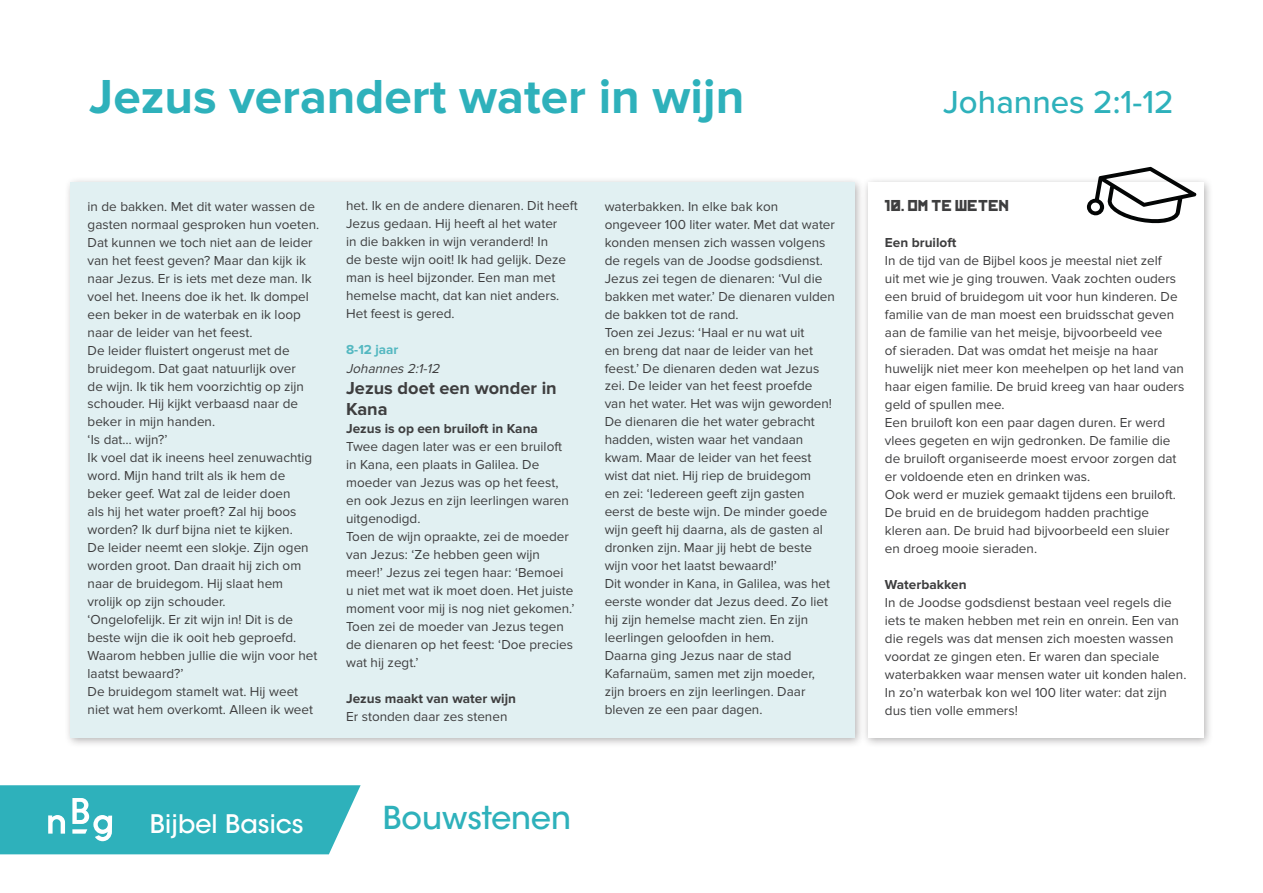
<style>
.page{position:relative;width:1263px;height:893px;background:#fff}
.page>*{position:absolute;margin:0;border:0;box-sizing:border-box;transform-origin:0 0}
.t1{font:700 49.5px "Proxima Nova";color:#2eb1bb}
.t2{font:500 33px "Proxima Nova";color:#2eb1bb}
.t3{font:500 31.35px "ITC Avant Garde Std";color:#2eb1bb}
.t4{font:500 25.35px "ITC Avant Garde Std";color:#fff}
.t5{font:700 18px/21px "Proxima Nova";color:#3e3e3f}
.t6{font:15px "Kremlin";color:#3e3e3f}
.t7{font:13.5px/18px "Proxima Nova";color:#3e3e3f}
.t8{font:700 13.5px "Proxima Nova";color:#3e3e3f}
.t9{font:italic 13.5px "Proxima Nova";color:#3e3e3f}
.t10{font:700 13.5px "Proxima Nova";color:#54b8c1}
</style>
<div class="page">
<svg style="left:0;top:785px;width:361px;height:69px"></svg>
<div style="left:64px;top:176px;width:801px;height:572px;background:#231f20;opacity:.35"></div>
<div style="left:71px;top:183px;width:784px;height:555px;background:#e1f0f2"></div>
<div style="left:861px;top:176px;width:352px;height:572px;background:#231f20;opacity:.35"></div>
<div style="left:868px;top:183px;width:335px;height:555px;background:#fff"></div>
<svg style="left:1087px;top:167px;width:109px;height:56px"></svg>
<h1 class="t1" style="left:89px;top:68px;width:656px">Jezus verandert water in wijn</h1>
<h2 class="t2" style="left:943px;top:77px;width:232px">Johannes 2:1-12</h2>
<p class="t7" style="left:88px;top:197px;width:233px">in de bakken. Met dit water wassen de gasten normaal gesproken hun voeten.<br>Dat kunnen we toch niet aan de leider van het feest geven? Maar dan kijk ik naar Jezus. Er is iets met deze man. Ik voel het. Ineens doe ik het. Ik dompel een beker in de waterbak en ik loop naar de leider van het feest.<br>De leider fluistert ongerust met de bruidegom. Dat gaat natuurlijk over<br>de wijn. Ik tik hem voorzichtig op zijn schouder. Hij kijkt verbaasd naar de beker in mijn handen.<br>‘Is dat… wijn?’<br>Ik voel dat ik ineens heel zenuwachtig word. Mijn hand trilt als ik hem de beker geef. Wat zal de leider doen<br>als hij het water proeft? Zal hij boos worden? Ik durf bijna niet te kijken.<br>De leider neemt een slokje. Zijn ogen worden groot. Dan draait hij zich om naar de bruidegom. Hij slaat hem vrolijk op zijn schouder.<br>‘Ongelofelijk. Er zit wijn in! Dit is de beste wijn die ik ooit heb geproefd.<br>Waarom hebben jullie die wijn voor het laatst bewaard?’<br>De bruidegom stamelt wat. Hij weet niet wat hem overkomt. Alleen ik weet</p>
<p class="t7" style="left:346px;top:197px;width:233px">het. Ik en de andere dienaren. Dit heeft Jezus gedaan. Hij heeft al het water<br>in die bakken in wijn veranderd! In<br>de beste wijn ooit! Ik had gelijk. Deze man is heel bijzonder. Een man met hemelse macht, dat kan niet anders.<br>Het feest is gered.</p>
<p class="t10" style="left:346px;top:342px;width:54px">8-12 jaar</p>
<p class="t9" style="left:346px;top:360px;width:98px">Johannes2:1-12</p>
<h3 class="t5" style="left:346px;top:377px;width:212px">Jezus doet een wonder in<br>Kana</h3>
<p class="t8" style="left:346px;top:420px;width:193px">Jezus is op een bruiloft in Kana</p>
<p class="t7" style="left:346px;top:437px;width:230px">Twee dagen later was er een bruiloft in Kana, een plaats in Galilea. De moeder van Jezus was op het feest, en ook Jezus en zijn leerlingen waren uitgenodigd.<br>Toen de wijn opraakte, zei de moeder van Jezus: ‘Ze hebben geen wijn meer!’ Jezus zei tegen haar: ‘Bemoei<br>u niet met wat ik moet doen. Het juiste moment voor mij is nog niet gekomen.’<br>Toen zei de moeder van Jezus tegen de dienaren op het feest: ‘Doe precies wat hij zegt.’</p>
<p class="t8" style="left:346px;top:690px;width:171px">Jezus maakt van water wijn</p>
<p class="t7" style="left:346px;top:707px;width:163px">Er stonden daar zes stenen</p>
<p class="t7" style="left:605px;top:197px;width:232px">waterbakken. In elke bak kon ongeveer 100 liter water. Met dat water konden mensen zich wassen volgens de regels van de Joodse godsdienst.<br>Jezus zei tegen de dienaren: ‘Vul die bakken met water.’ De dienaren vulden de bakken tot de rand.<br>Toen zei Jezus: ‘Haal er nu wat uit<br>en breng dat naar de leider van het feest.’ De dienaren deden wat Jezus zei. De leider van het feest proefde van het water. Het was wijn geworden!<br>De dienaren die het water gebracht hadden, wisten waar het vandaan kwam. Maar de leider van het feest wist dat niet. Hij riep de bruidegom<br>en zei: ‘Iedereen geeft zijn gasten eerst de beste wijn. De minder goede wijn geeft hij daarna, als de gasten al dronken zijn. Maar jij hebt de beste wijn voor het laatst bewaard!’<br>Dit wonder in Kana, in Galilea, was het eerste wonder dat Jezus deed. Zo liet hij zijn hemelse macht zien. En zijn leerlingen geloofden in hem.<br>Daarna ging Jezus naar de stad Kafarnaüm, samen met zijn moeder, zijn broers en zijn leerlingen. Daar bleven ze een paar dagen.</p>
<p class="t6" style="left:885px;top:200px;width:126px">10. OM TE WETEN</p>
<p class="t8" style="left:885px;top:234px;width:73px">Een bruiloft</p>
<p class="t7" style="left:885px;top:251px;width:301px">In de tijd van de Bijbel koos je meestal niet zelf<br>uit met wie je ging trouwen. Vaak zochten ouders een bruid of bruidegom uit voor hun kinderen. De familie van de man moest een bruidsschat geven aan de familie van het meisje, bijvoorbeeld vee<br>of sieraden. Dat was omdat het meisje na haar huwelijk niet meer kon meehelpen op het land van haar eigen familie. De bruid kreeg van haar ouders geld of spullen mee.<br>Een bruiloft kon een paar dagen duren. Er werd vlees gegeten en wijn gedronken. De familie die de bruiloft organiseerde moest ervoor zorgen dat er voldoende eten en drinken was.<br>Ook werd er muziek gemaakt tijdens een bruiloft.<br>De bruid en de bruidegom hadden prachtige kleren aan. De bruid had bijvoorbeeld een sluier en droeg mooie sieraden.</p>
<p class="t8" style="left:885px;top:576px;width:83px">Waterbakken</p>
<p class="t7" style="left:885px;top:593px;width:303px">In de Joodse godsdienst bestaan veel regels die iets te maken hebben met rein en onrein. Een van die regels was dat mensen zich moesten wassen voordat ze gingen eten. Er waren dan speciale waterbakken waar mensen water uit konden halen.<br>In zo’n waterbak kon wel 100 liter water: dat zijn dus tien volle emmers!</p>
<h3 class="t4" style="left:150px;top:808px;width:155px">Bijbel Basics</h3>
<h3 class="t3" style="left:383px;top:798px;width:190px">Bouwstenen</h3>
</div>
